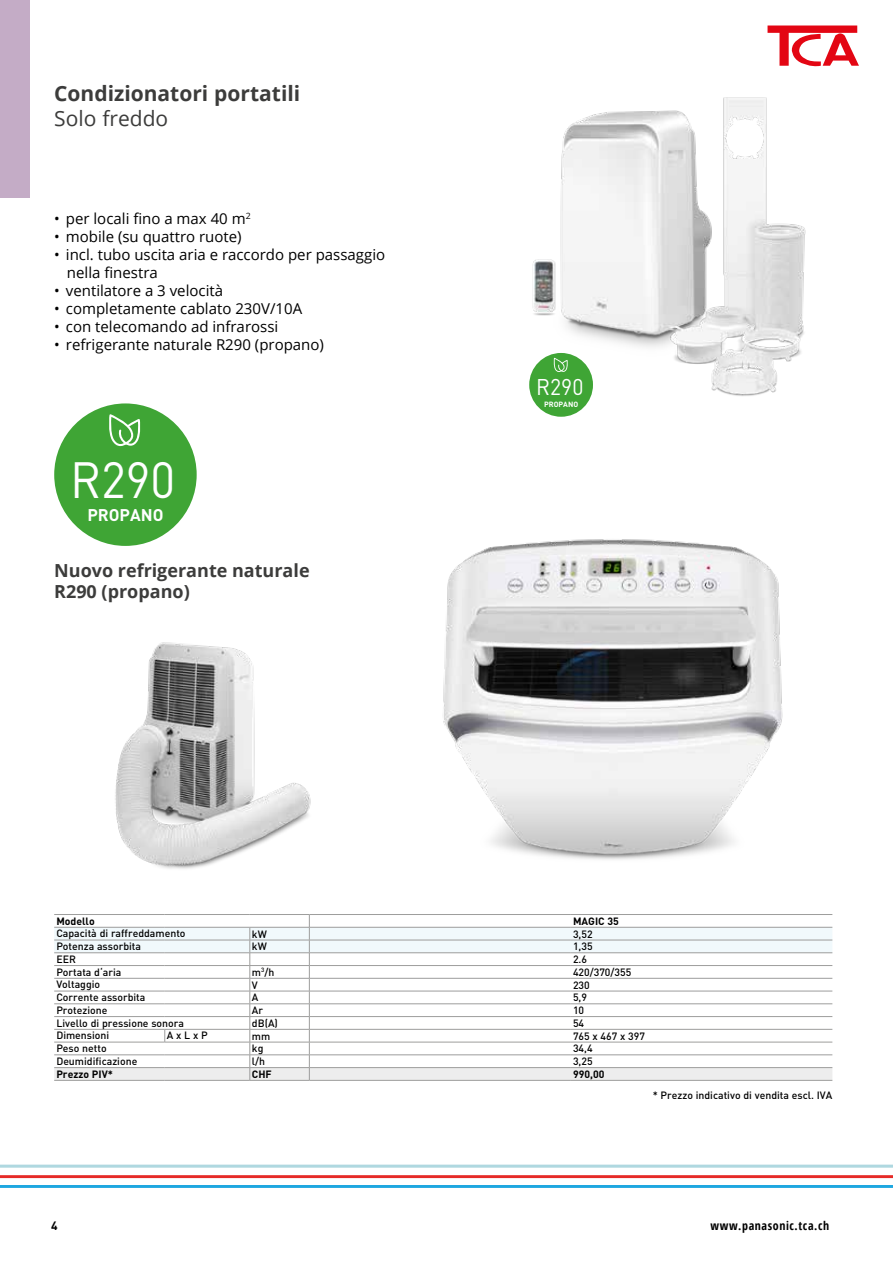
<style>
.page{position:relative;width:893px;height:1263px;background:#fff}
.page>*{position:absolute;margin:0;border:0;box-sizing:border-box;transform-origin:0 0}
.t1{font:50.25px "DIN";color:#fff;scale:.94 1}
.t2{font:22.5px "DIN";color:#fff;scale:.94 1}
.t3{font:700 21px "Open Sans";color:#3c3c3b}
.t4{font:21px "Open Sans";color:#3c3c3b}
.t5{font:700 18px/21.6px "Open Sans";color:#3c3c3b}
.t6{font:700 16.8px "DIN";color:#fff}
.t7{font:15px/18px "Open Sans";color:#000}
.t8{font:700 condensed 12px "Open Sans";letter-spacing:.05em;color:#000}
.t9{font:700 12px "DIN";color:#000}
.t10{font:500 10.5px/12.8px "DIN";color:#000}
.t11{font:700 10.5px "DIN";color:#000}
.t12{font:700 7.5px "DIN";color:#fff}
</style>
<div class="page">
<svg style="left:767px;top:26px;width:92px;height:40px"></svg>
<hr style="left:0;top:1165px;width:893px;height:2px;background:#afd8e0">
<hr style="left:0;top:1175px;width:893px;height:3px;background:#e62a27">
<hr style="left:0;top:1185px;width:893px;height:3px;background:#1da7e0">
<div style="left:0;top:0;width:30px;height:198px;background:#c4acc6"></div>
<hr style="left:54px;top:914px;width:111px;height:1px;background:#9d9d9c">
<hr style="left:165px;top:914px;width:85px;height:1px;background:#9d9d9c">
<hr style="left:250px;top:914px;width:59px;height:1px;background:#9d9d9c">
<hr style="left:571px;top:914px;width:261px;height:1px;background:#9d9d9c">
<hr style="left:54px;top:1080px;width:111px;height:1px;background:#9d9d9c">
<hr style="left:165px;top:1080px;width:85px;height:1px;background:#9d9d9c">
<hr style="left:250px;top:1080px;width:59px;height:1px;background:#9d9d9c">
<hr style="left:309px;top:914px;width:262px;height:1px;background:#9d9d9c">
<svg style="left:54px;top:915px;width:778px;height:165px"></svg>
<hr style="left:571px;top:1067px;width:261px;height:1px;background:#9d9d9c">
<hr style="left:309px;top:1080px;width:262px;height:1px;background:#9d9d9c">
<hr style="left:571px;top:1080px;width:261px;height:1px;background:#9d9d9c">
<img style="left:530px;top:97px;width:276px;height:308px">
<div style="left:529px;top:353px;width:64px;height:64px;background:#3fa535;border-radius:50%"></div>
<svg style="left:553px;top:358px;width:15px;height:14px"></svg>
<div style="left:54px;top:403px;width:143px;height:143px;background:#3fa535;border-radius:50%"></div>
<svg style="left:109px;top:414px;width:32px;height:32px"></svg>
<img style="left:443px;top:539px;width:340px;height:321px">
<img style="left:115px;top:642px;width:196px;height:227px">
<h3 class="t3" style="left:54px;top:79px;width:248px">Condizionatori portatili</h3>
<h3 class="t4" style="left:54px;top:104px;width:116px">Solo freddo</h3>
<h3 class="t7" style="left:54px;top:209px;width:198px">• per locali fino a max 40 m<sup>2</sup></h3>
<h3 class="t7" style="left:54px;top:227px;width:189px">• mobile (su quattro ruote)</h3>
<h3 class="t7" style="left:67px;top:245px;width:320px;text-indent:-13px">• incl. tubo uscita aria e raccordo per passaggio nella finestra</h3>
<h3 class="t7" style="left:54px;top:281px;width:170px">• ventilatore a 3 velocità</h3>
<h3 class="t7" style="left:54px;top:299px;width:249px">• completamente cablato 230V/10A</h3>
<h3 class="t7" style="left:54px;top:317px;width:226px">• con telecomando ad infrarossi</h3>
<h3 class="t7" style="left:54px;top:335px;width:271px">• refrigerante naturale R290 (propano)</h3>
<h1 class="t1" style="left:70px;top:449px;width:113px">R290</h1>
<h3 class="t6" style="left:87px;top:504px;width:78px">PROPANO</h3>
<h3 class="t5" style="left:54px;top:559px;width:257px">Nuovo refrigerante naturale<br>R290 (propano)</h3>
<h2 class="t2" style="left:536px;top:373px;width:52px">R290</h2>
<p class="t12" style="left:544px;top:399px;width:36px">PROPANO</p>
<p class="t11" style="left:56px;top:914px;width:40px">Modello</p>
<p class="t10" style="left:56px;top:927px;width:131px">Capacità di raffreddamento<br>Potenza assorbita<br>EER<br>Portata d‘aria<br>Voltaggio<br>Corrente assorbita<br>Protezione</p>
<p class="t10" style="left:56px;top:1016px;width:129px">Livello di pressione sonora<br>Dimensioni</p>
<p class="t10" style="left:167px;top:1029px;width:42px">A x L x P</p>
<p class="t10" style="left:56px;top:1042px;width:83px">Peso netto<br>Deumidificazione</p>
<p class="t11" style="left:56px;top:1067px;width:58px">Prezzo PIV*</p>
<p class="t11" style="left:573px;top:914px;width:47px">MAGIC 35</p>
<p class="t10" style="left:252px;top:927px;width:16px">kW</p>
<p class="t10" style="left:573px;top:927px;width:21px">3,52</p>
<p class="t10" style="left:252px;top:940px;width:16px">kW</p>
<p class="t10" style="left:573px;top:940px;width:21px">1,35<br>2.6</p>
<p class="t10" style="left:252px;top:965px;width:24px">m<sup>3</sup>/h</p>
<p class="t10" style="left:573px;top:965px;width:60px">420/370/355</p>
<p class="t10" style="left:252px;top:978px;width:7px">V</p>
<p class="t10" style="left:573px;top:978px;width:18px">230</p>
<p class="t10" style="left:252px;top:991px;width:8px">A</p>
<p class="t10" style="left:573px;top:991px;width:16px">5,9<br>10</p>
<p class="t10" style="left:252px;top:1016px;width:27px">dB(A)</p>
<p class="t10" style="left:573px;top:1016px;width:13px">54</p>
<p class="t10" style="left:252px;top:1029px;width:20px">mm</p>
<p class="t10" style="left:573px;top:1029px;width:74px">765 x 467 x 397</p>
<p class="t10" style="left:252px;top:1042px;width:13px">kg</p>
<p class="t10" style="left:573px;top:1042px;width:21px">34,4</p>
<p class="t10" style="left:252px;top:1055px;width:15px">l/h</p>
<p class="t10" style="left:573px;top:1055px;width:21px">3,25</p>
<p class="t11" style="left:252px;top:1067px;width:21px">CHF</p>
<p class="t11" style="left:573px;top:1067px;width:33px">990,00</p>
<p class="t10" style="left:252px;top:1003px;width:13px">Ar</p>
<p class="t10" style="left:653px;top:1089px;width:181px">* Prezzo indicativo di vendita escl. IVA</p>
<p class="t9" style="left:51px;top:1218px;width:8px">4</p>
<p class="t8" style="left:710px;top:1217px;width:120px">www.panasonic.tca.ch</p>
</div>
